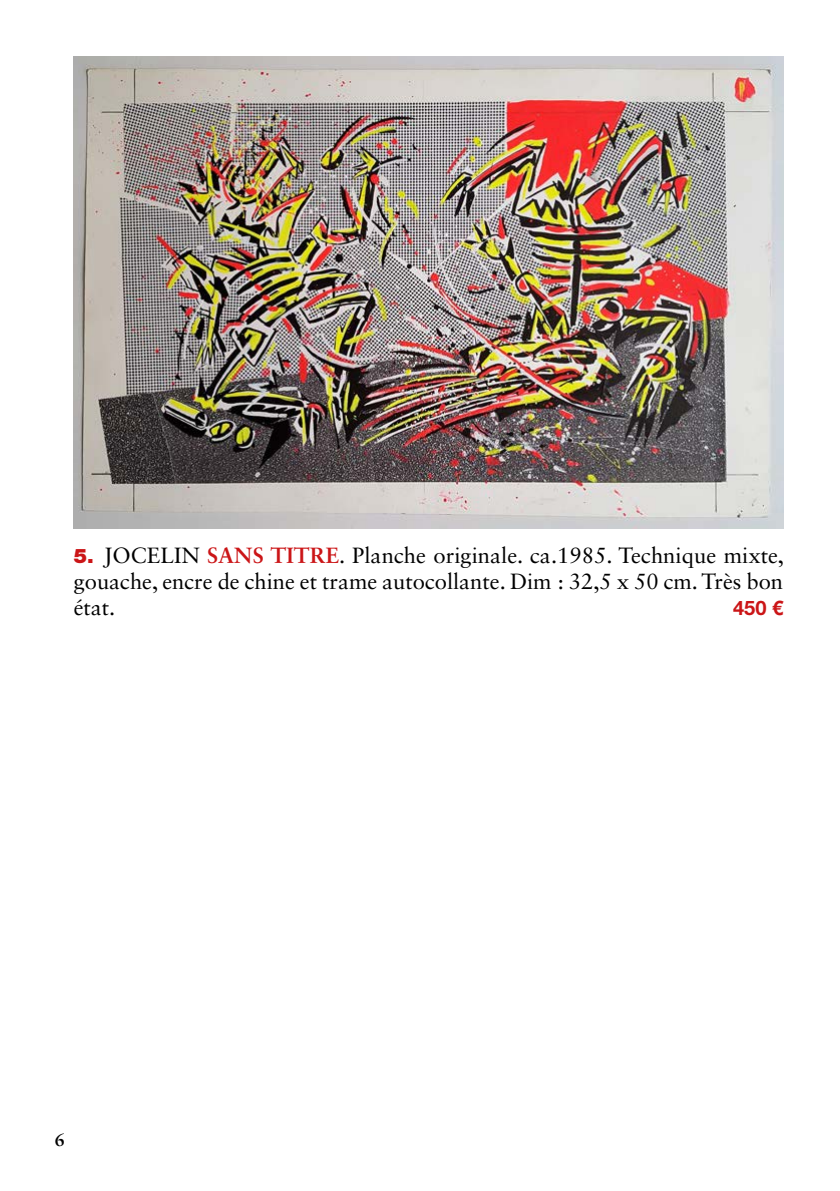
<style>
.page{position:relative;width:840px;height:1191px;background:#fff}
.page>*{position:absolute;margin:0;border:0;box-sizing:border-box;transform-origin:0 0}
.t1{font:22px/26.4px "Sabon LT Std";color:#000;text-align:justify}
.t2{font:700 20px "Helvetica Neue LT Std";color:#cb1517}
.t3{font:700 18px "Sabon LT Std";color:#000}
.s1{font-family:"Helvetica Neue LT Std";font-weight:900;font-size:20px;color:#cb1517}
.s2{font-weight:700;color:#cb1517}
</style>
<div class="page">
<img style="left:74px;top:57px;width:708px;height:471px">
<p class="t1" style="left:74px;top:541px;width:711px"><span class="s1">5.</span> JOCELIN <span class="s2">SANS TITRE</span>. Planche originale. ca.1985. Technique mixte, gouache, encre de chine et trame autocollante. Dim : 32,5 x 50 cm. Très bon état.</p>
<p class="t2" style="left:732px;top:596px;width:52px">450 €</p>
<p class="t3" style="left:55px;top:1128px;width:12px">6</p>
</div>
